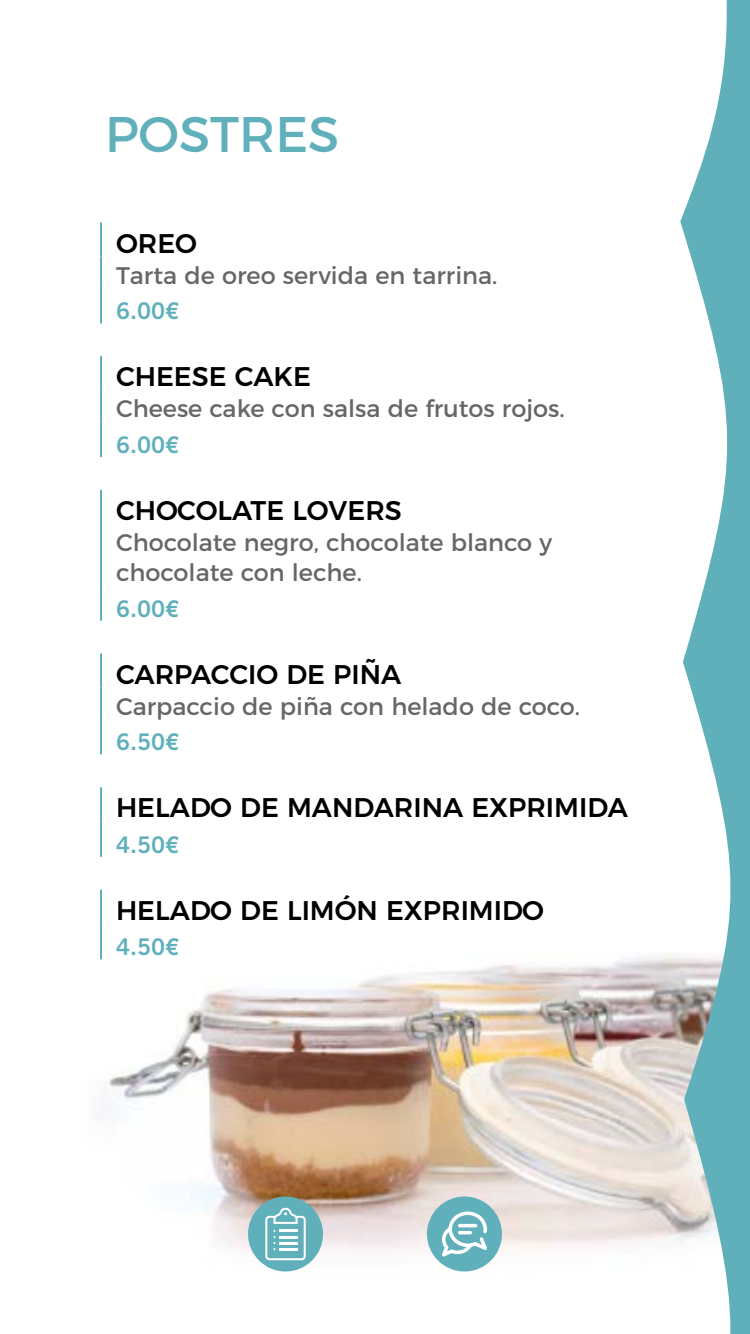
<style>
.page{position:relative;width:750px;height:1334px;background:#fff}
.page>*{position:absolute;margin:0;border:0;box-sizing:border-box;transform-origin:0 0}
.t1{font:50px "Montserrat";color:#60b0bb}
.t2{font:500 27px "Montserrat";color:#000}
.t3{font:24px/30px "Montserrat";color:#666}
.t4{font:23px "Trade Gothic LT Std Bd 2";color:#60b0bb}
</style>
<div class="page">
<img style="left:100px;top:953px;width:579px;height:319px">
<svg style="left:679px;top:0;width:71px;height:1334px;fill:#60b0bb"></svg>
<hr style="left:100px;top:222px;width:2px;height:35px;background:#60b0bb">
<hr style="left:100px;top:257px;width:2px;height:31px;background:#60b0bb">
<hr style="left:100px;top:356px;width:2px;height:34px;background:#60b0bb">
<hr style="left:100px;top:390px;width:2px;height:31px;background:#60b0bb">
<hr style="left:100px;top:490px;width:2px;height:34px;background:#60b0bb">
<hr style="left:100px;top:524px;width:2px;height:61px;background:#60b0bb">
<hr style="left:100px;top:653px;width:2px;height:35px;background:#60b0bb">
<hr style="left:100px;top:688px;width:2px;height:31px;background:#60b0bb">
<hr style="left:100px;top:787px;width:2px;height:34px;background:#60b0bb">
<hr style="left:100px;top:890px;width:2px;height:34px;background:#60b0bb">
<hr style="left:100px;top:288px;width:2px;height:35px;background:#60b0bb">
<hr style="left:100px;top:421px;width:2px;height:36px;background:#60b0bb">
<hr style="left:100px;top:585px;width:2px;height:36px;background:#60b0bb">
<hr style="left:100px;top:719px;width:2px;height:35px;background:#60b0bb">
<hr style="left:100px;top:821px;width:2px;height:36px;background:#60b0bb">
<hr style="left:100px;top:924px;width:2px;height:35px;background:#60b0bb">
<div style="left:427px;top:1196px;width:75px;height:75px;background:#60b0bb;border-radius:50%"></div>
<svg style="left:442px;top:1211px;width:45px;height:45px"></svg>
<div style="left:248px;top:1196px;width:75px;height:75px;background:#60b0bb;border-radius:50%"></div>
<svg style="left:265px;top:1208px;width:41px;height:52px"></svg>
<h1 class="t1" style="left:105px;top:95px;width:236px">POSTRES</h1>
<p class="t2" style="left:116px;top:221px;width:83px">OREO</p>
<p class="t3" style="left:116px;top:258px;width:383px">Tarta de oreo servida en tarrina.</p>
<p class="t4" style="left:116px;top:297px;width:65px">6.00€</p>
<p class="t2" style="left:116px;top:355px;width:196px">CHEESE CAKE</p>
<p class="t3" style="left:116px;top:392px;width:450px">Cheese cake con salsa de frutos rojos.</p>
<p class="t4" style="left:116px;top:431px;width:65px">6.00€</p>
<p class="t2" style="left:116px;top:489px;width:287px">CHOCOLATE LOVERS</p>
<p class="t3" style="left:116px;top:526px;width:438px">Chocolate negro, chocolate blanco y chocolate con leche.</p>
<p class="t4" style="left:116px;top:594px;width:65px">6.00€</p>
<p class="t2" style="left:116px;top:652px;width:287px">CARPACCIO DE PIÑA</p>
<p class="t3" style="left:116px;top:689px;width:466px">Carpaccio de piña con helado de coco.</p>
<p class="t4" style="left:116px;top:728px;width:65px">6.50€</p>
<p class="t2" style="left:116px;top:786px;width:513px">HELADO DE MANDARINA EXPRIMIDA</p>
<p class="t4" style="left:116px;top:830px;width:65px">4.50€</p>
<p class="t2" style="left:116px;top:888px;width:430px">HELADO DE LIMÓN EXPRIMIDO</p>
<p class="t4" style="left:116px;top:933px;width:65px">4.50€</p>
</div>
